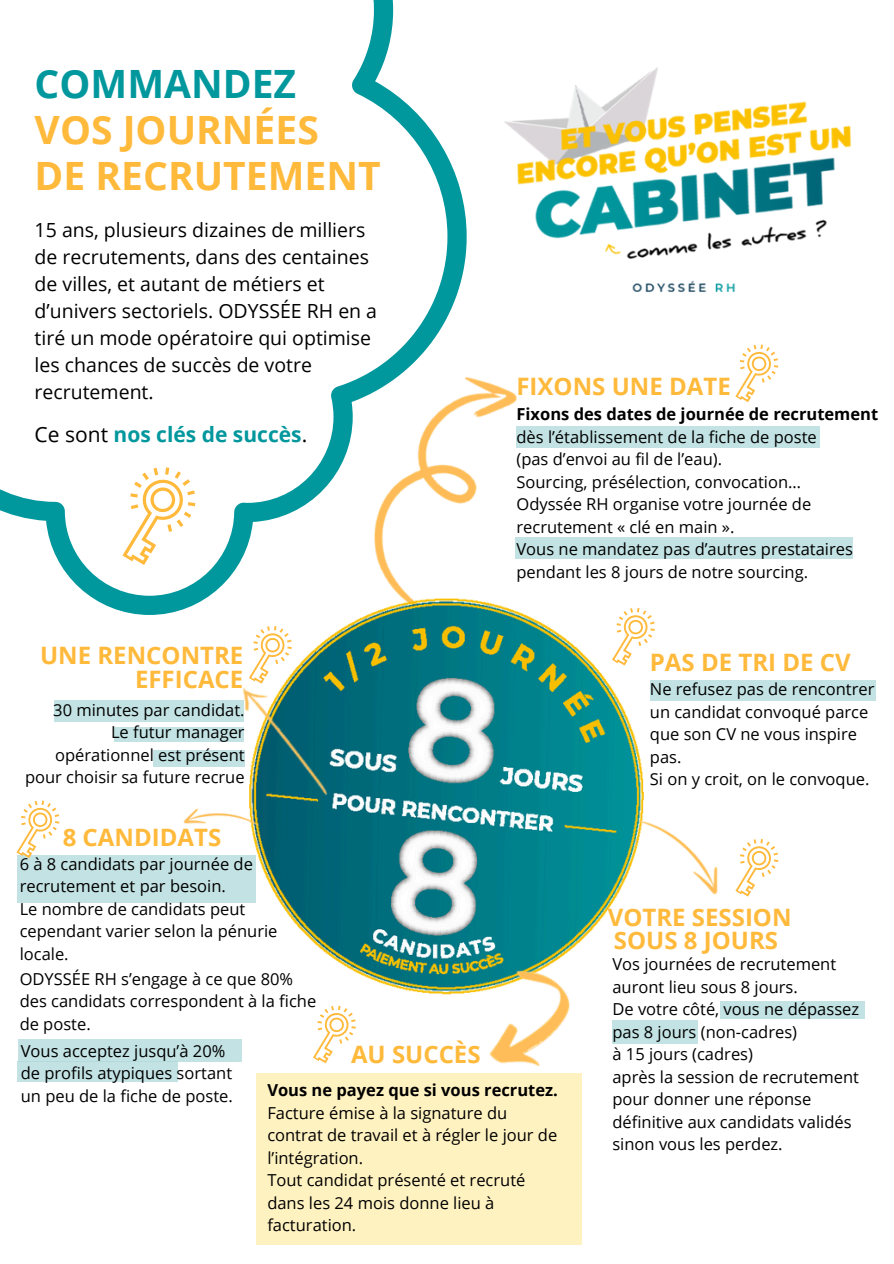
<style>
.page{position:relative;width:894px;height:1264px;background:#fff}
.page>*{position:absolute;margin:0;border:0;box-sizing:border-box;transform-origin:0 0}
.t1{font:700 39px/46.2px "Open Sans";color:#ffb93b}
.t2{font:700 24px/23.7px "Open Sans";color:#ffb93b}
.t3{font:700 21px "Open Sans";color:#00979d}
.t4{font:19.5px/27px "Open Sans";color:#000}
.t5{font:16.5px/22.5px "Open Sans";color:#000}
.t6{font:700 16.5px "Open Sans";color:#000}
.s1{color:#00979d}
.s2{font-weight:400;color:#000}
</style>
<div class="page">
<svg style="left:0;top:0;width:466px;height:615px"></svg>
<svg style="left:110px;top:467px;width:85px;height:102px"></svg>
<img style="left:504px;top:67px;width:347px;height:300px">
<img style="left:299px;top:337px;width:331px;height:254px">
<div style="left:114px;top:727px;width:129px;height:15px;background:#c3e2e3"></div>
<div style="left:18px;top:1039px;width:223px;height:22px;background:#c3e2e3"></div>
<div style="left:516px;top:426px;width:303px;height:21px;background:#c3e2e3"></div>
<div style="left:515px;top:537px;width:337px;height:21px;background:#c3e2e3"></div>
<img style="left:243px;top:591px;width:401px;height:404px">
<svg style="left:727px;top:344px;width:51px;height:58px"></svg>
<svg style="left:604px;top:608px;width:50px;height:60px"></svg>
<img style="left:607px;top:806px;width:111px;height:97px">
<svg style="left:735px;top:839px;width:43px;height:58px"></svg>
<img style="left:446px;top:943px;width:161px;height:162px">
<div style="left:256px;top:1073px;width:325px;height:171px;background:#fff2c1"></div>
<img style="left:243px;top:826px;width:38px;height:55px">
<div style="left:54px;top:700px;width:189px;height:22px;background:#c3e2e3"></div>
<div style="left:153px;top:749px;width:92px;height:17px;background:#c3e2e3"></div>
<img style="left:173px;top:639px;width:207px;height:187px">
<div style="left:649px;top:679px;width:226px;height:21px;background:#c3e2e3"></div>
<div style="left:720px;top:1001px;width:144px;height:18px;background:#c3e2e3"></div>
<div style="left:612px;top:1020px;width:85px;height:23px;background:#c3e2e3"></div>
<div style="left:18px;top:855px;width:238px;height:47px;background:#c3e2e3"></div>
<div style="left:18px;top:1061px;width:160px;height:20px;background:#c3e2e3"></div>
<svg style="left:241px;top:626px;width:51px;height:60px"></svg>
<svg style="left:16px;top:800px;width:43px;height:60px"></svg>
<svg style="left:313px;top:1005px;width:43px;height:59px"></svg>
<p class="t1" style="left:35px;top:60px;width:347px"><span class="s1">COMMANDEZ<br></span>VOS JOURNÉES<br>DE RECRUTEMENT</p>
<p class="t4" style="left:35px;top:216px;width:344px">15 ans, plusieurs dizaines de milliers de recrutements, dans des centaines de villes, et autant de métiers et d’univers sectoriels. ODYSSÉE RH en a tiré un mode opératoire qui optimise les chances de succès de votre recrutement.</p>
<p class="t3" style="left:35px;top:420px;width:274px"><span class="s2">Ce sont</span> nos clés de succès<span class="s2">.</span></p>
<p class="t2" style="left:40px;top:643px;width:205px;text-align:right">UNE RENCONTRE<br>EFFICACE</p>
<p class="t5" style="left:53px;top:698px;width:193px">30 minutes par candidat.</p>
<p class="t5" style="left:25px;top:720px;width:221px;text-align:right">Le futur manager opérationnel est présent pour choisir sa future recrue</p>
<p class="t2" style="left:63px;top:824px;width:160px">8 CANDIDATS</p>
<h3 class="t2" style="left:516px;top:374px;width:216px">FIXONS UNE DATE</h3>
<p class="t6" style="left:516px;top:402px;width:363px">Fixons des dates de journée de recrutement</p>
<p class="t5" style="left:516px;top:425px;width:302px">dès l’établissement de la fiche de poste</p>
<p class="t5" style="left:516px;top:447px;width:207px">(pas d’envoi au fil de l’eau).</p>
<p class="t5" style="left:516px;top:470px;width:286px">Sourcing, présélection, convocation…</p>
<p class="t5" style="left:516px;top:492px;width:296px">Odyssée RH organise votre journée de recrutement « clé en main ».</p>
<p class="t5" style="left:516px;top:537px;width:338px">Vous ne mandatez pas d’autres prestataires</p>
<p class="t5" style="left:516px;top:560px;width:293px">pendant les 8 jours de notre sourcing.</p>
<p class="t2" style="left:649px;top:649px;width:202px">PAS DE TRI DE CV</p>
<p class="t5" style="left:649px;top:677px;width:226px">Ne refusez pas de rencontrer un candidat convoqué parce que son CV ne vous inspire pas.</p>
<h2 class="t5" style="left:649px;top:767px;width:221px">Si on y croit, on le convoque.</h2>
<h2 class="t5" style="left:20px;top:852px;width:235px">6 à 8 candidats par journée de recrutement et par besoin.</h2>
<p class="t5" style="left:20px;top:897px;width:259px">Le nombre de candidats peut cependant varier selon la pénurie locale.</p>
<p class="t5" style="left:20px;top:967px;width:298px">ODYSSÉE RH s’engage à ce que 80% des candidats correspondent à la fiche de poste.</p>
<p class="t5" style="left:21px;top:1039px;width:213px">Vous acceptez jusqu’à 20% de profils atypiques sortant un peu de la fiche de poste.</p>
<p class="t2" style="left:351px;top:1041px;width:131px">AU SUCCÈS</p>
<h2 class="t6" style="left:267px;top:1078px;width:292px">Vous ne payez que si vous recrutez.</h2>
<p class="t5" style="left:267px;top:1101px;width:291px">Facture émise à la signature du contrat de travail et à régler le jour de l’intégration.</p>
<p class="t5" style="left:267px;top:1168px;width:259px">Tout candidat présenté et recruté dans les 24 mois donne lieu à facturation.</p>
<p class="t2" style="left:607px;top:904px;width:185px">VOTRE SESSION<br>SOUS 8 JOURS</p>
<p class="t5" style="left:612px;top:952px;width:225px">Vos journées de recrutement auront lieu sous 8 jours.</p>
<p class="t5" style="left:612px;top:997px;width:248px">De votre côté, vous ne dépassez pas 8 jours (non-cadres)</p>
<p class="t5" style="left:612px;top:1042px;width:142px">à 15 jours (cadres)</p>
<p class="t5" style="left:612px;top:1065px;width:248px">après la session de recrutement</p>
<p class="t5" style="left:612px;top:1087px;width:241px">pour donner une réponse définitive aux candidats validés sinon vous les perdez.</p>
</div>
